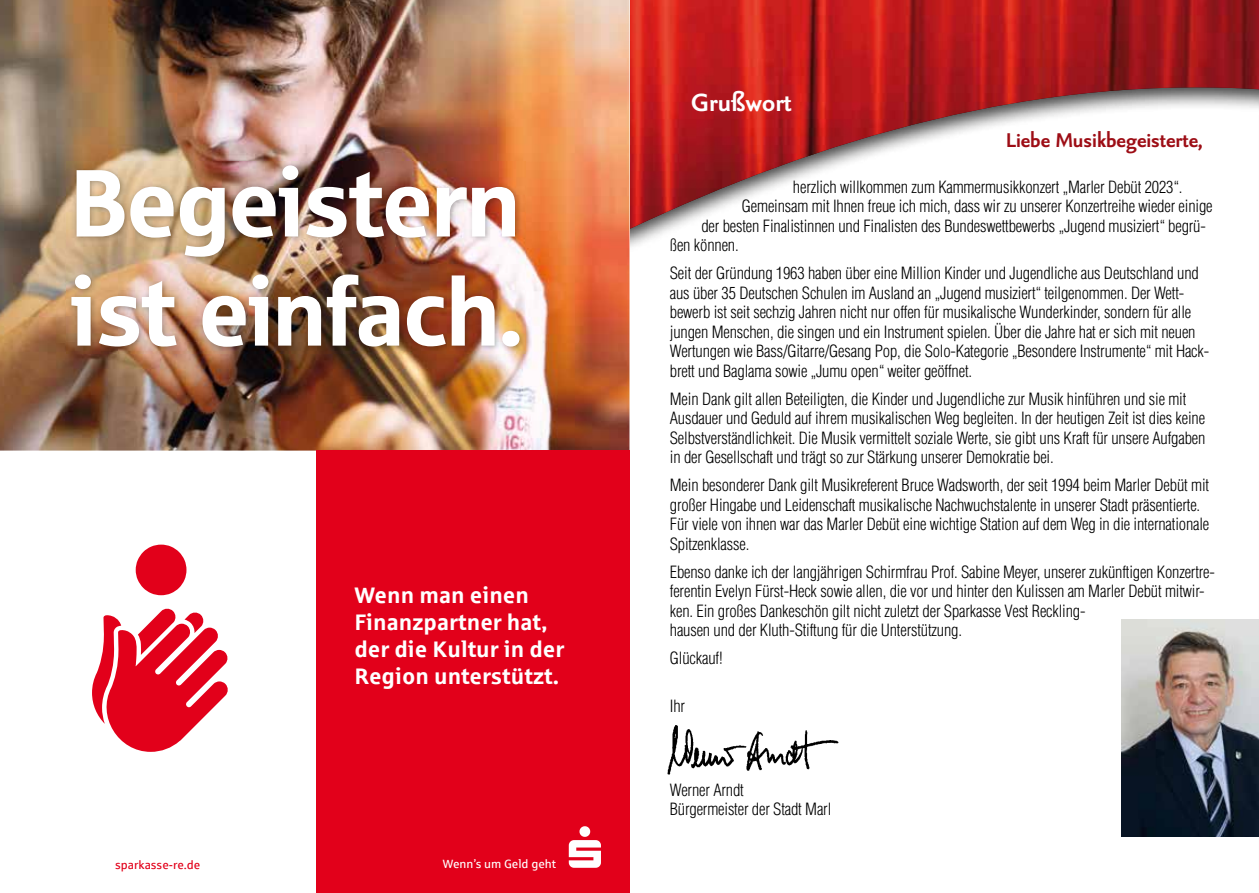
<style>
.page{position:relative;width:1259px;height:893px;background:#fff}
.page>*{position:absolute;margin:0;border:0;box-sizing:border-box;transform-origin:0 0}
.t1{font:95.4px/109.1px "Sparkasse Head";color:#fff}
.t2{font:700 30px "Seria Sans Lf";color:#fff}
.t3{font:700 24px "Seria Sans Lf";color:#9d0d15}
.t4{font:700 22.5px/27px "Sparkasse Rg";color:#fff}
.t5{font:300 condensed 16.5px/19.5px "Helvetica LT Std";letter-spacing:-.01em;color:#000}
.t6{font:12px "Sparkasse Rg";color:#fff}
.t7{font:12px "Sparkasse Rg";color:#e2001a}
</style>
<div class="page">
<img style="left:629px;top:0;width:630px;height:80px">
<div style="left:595px;top:80px;width:664px;height:813px;background:#000;opacity:.75"></div>
<img style="left:1121px;top:619px;width:138px;height:217px">
<svg style="left:136px;top:545px;width:50px;height:50px"></svg>
<svg style="left:92px;top:608px;width:136px;height:144px"></svg>
<img style="left:0;top:0;width:629px;height:451px">
<div style="left:315px;top:451px;width:314px;height:442px;background:#e2001a"></div>
<img style="left:66px;top:161px;width:460px;height:193px">
<svg style="left:569px;top:826px;width:32px;height:42px"></svg>
<img style="left:666px;top:708px;width:174px;height:69px">
<h1 class="t1" style="left:71px;top:145px;width:453px">Begeistern ist einfach.</h1>
<h3 class="t4" style="left:354px;top:581px;width:211px">Wenn man einen<br>Finanzpartner hat, der die Kultur in der<br>Region unterstützt.</h3>
<p class="t7" style="left:115px;top:858px;width:87px">sparkasse-re.de</p>
<p class="t6" style="left:443px;top:856px;width:115px">Wenn’s um Geld geht</p>
<h2 class="t2" style="left:691px;top:87px;width:102px">Grußwort</h2>
<h3 class="t3" style="left:1005px;top:129px;width:198px">Liebe Musikbegeisterte,</h3>
<p class="t5" style="left:793px;top:177px;width:391px">herzlich willkommen zum Kammermusikkonzert „Marler Debüt 2023“.</p>
<p class="t5" style="left:742px;top:196px;width:472px">Gemeinsam mit Ihnen freue ich mich, dass wir zu unserer Konzertreihe wieder einige</p>
<p class="t5" style="left:701px;top:216px;width:506px">der besten Finalistinnen und Finalisten des Bundeswettbewerbs „Jugend musiziert“ begrü-</p>
<p class="t5" style="left:670px;top:235px;width:70px">ßen können.</p>
<p class="t5" style="left:670px;top:263px;width:541px">Seit der Gründung 1963 haben über eine Million Kinder und Jugendliche aus Deutschland und aus über 35 Deutschen Schulen im Ausland an „Jugend musiziert“ teilgenommen. Der Wett&shy;bewerb ist seit sechzig Jahren nicht nur offen für musikalische Wunderkinder, sondern für alle jungen Menschen, die singen und ein Instrument spielen. Über die Jahre hat er sich mit neuen Wertungen wie Bass/Gitarre/Gesang Pop, die Solo-Kategorie „Besondere Instrumente“ mit Hack&shy;brett und Baglama sowie „Jumu open“ weiter geöffnet.</p>
<p class="t5" style="left:670px;top:389px;width:537px">Mein Dank gilt allen Beteiligten, die Kinder und Jugendliche zur Musik hinführen und sie mit Ausdauer und Geduld auf ihrem musikalischen Weg begleiten. In der heutigen Zeit ist dies keine Selbstverständlichkeit. Die Musik vermittelt soziale Werte, sie gibt uns Kraft für unsere Aufgaben in der Gesellschaft und trägt so zur Stärkung unserer Demokratie bei.</p>
<p class="t5" style="left:670px;top:475px;width:541px">Mein besonderer Dank gilt Musikreferent Bruce Wadsworth, der seit 1994 beim Marler Debüt mit großer Hingabe und Leidenschaft musikalische Nachwuchstalente in unserer Stadt präsentierte.<br>Für viele von ihnen war das Marler Debüt eine wichtige Station auf dem Weg in die internationale Spitzenklasse.</p>
<p class="t5" style="left:670px;top:562px;width:546px">Ebenso danke ich der langjährigen Schirmfrau Prof. Sabine Meyer, unserer zukünftigen Konzertre&shy;ferentin Evelyn Fürst-Heck sowie allen, die vor und hinter den Kulissen am Marler Debüt mitwir&shy;ken. Ein großes Dankeschön gilt nicht zuletzt der Sparkasse Vest Reckling-<br>hausen und der Kluth-Stiftung für die Unterstützung.</p>
<p class="t5" style="left:670px;top:648px;width:54px">Glückauf!</p>
<p class="t5" style="left:670px;top:696px;width:17px">Ihr</p>
<p class="t5" style="left:670px;top:780px;width:163px">Werner Arndt<br>Bürgermeister der Stadt Marl</p>
</div>
